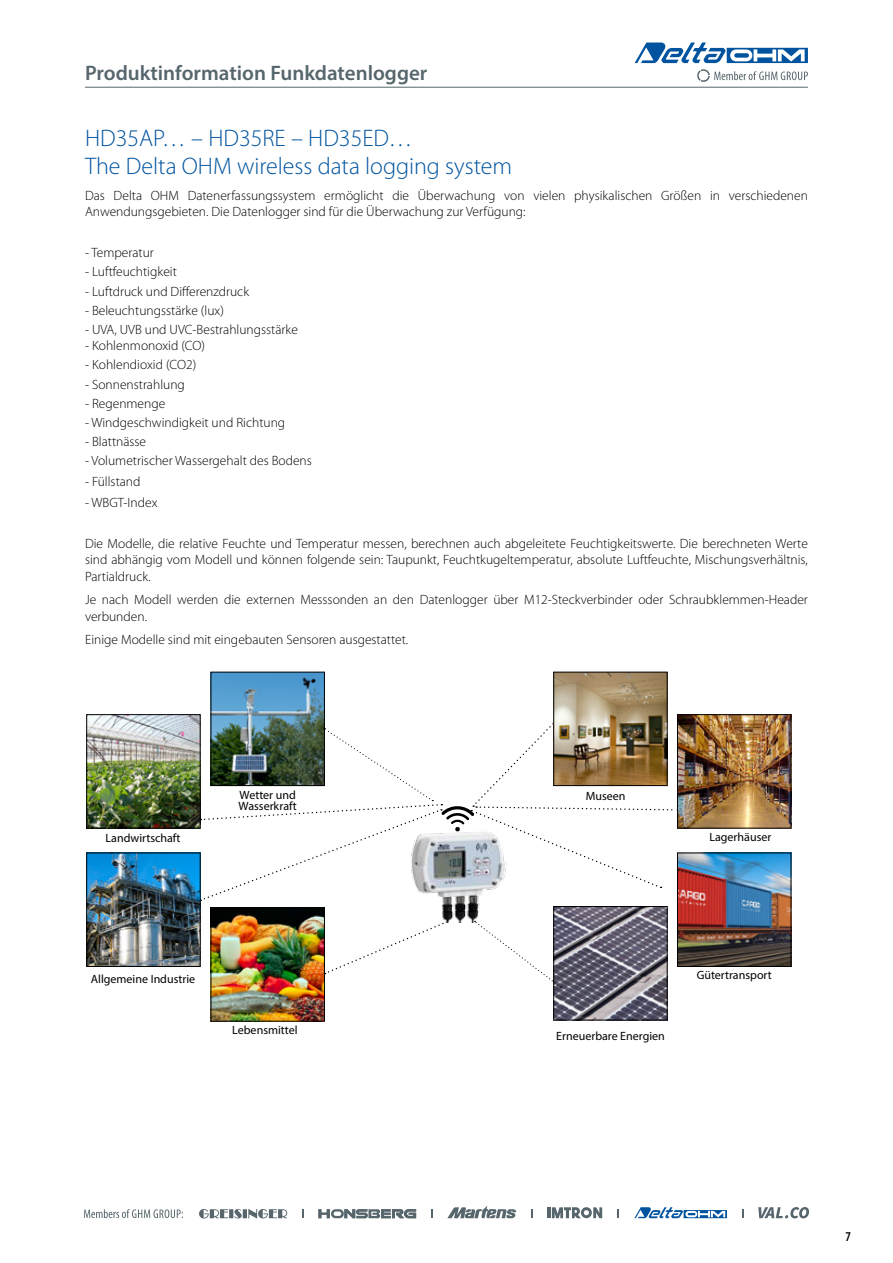
<style>
.page{position:relative;width:893px;height:1263px;background:#fff}
.page>*{position:absolute;margin:0;border:0;box-sizing:border-box;transform-origin:0 0}
.t1{font:300 24px/28.8px "Myriad Pro";color:#00549f}
.t2{font:600 21px "Myriad Pro";color:#57666d}
.t3{font:300 13.5px/16.2px "Myriad Pro";color:#000}
.t4{font:600 condensed 13.5px "Myriad Pro";color:#000}
.t5{font:12px/10.5px "Myriad Pro";color:#000}
</style>
<div class="page">
<svg style="left:635px;top:43px;width:173px;height:39px"></svg>
<svg style="left:634px;top:1207px;width:93px;height:11px"></svg>
<svg style="left:318px;top:1209px;width:98px;height:9px"></svg>
<svg style="left:447px;top:1206px;width:69px;height:12px"></svg>
<svg style="left:547px;top:1207px;width:55px;height:11px"></svg>
<svg style="left:199px;top:1209px;width:88px;height:10px"></svg>
<svg style="left:84px;top:1209px;width:99px;height:9px"></svg>
<svg style="left:758px;top:1207px;width:51px;height:11px"></svg>
<hr style="left:85px;top:87px;width:723px;height:1px;background:#57666d">
<svg style="left:325px;top:922px;width:122px;height:52px"></svg>
<img style="left:441px;top:901px;width:39px;height:21px">
<img style="left:88px;top:716px;width:110px;height:110px">
<div style="left:86px;top:714px;width:114px;height:114px;border:1px solid #000"></div>
<img style="left:213px;top:674px;width:110px;height:49px">
<img style="left:555px;top:674px;width:110px;height:49px">
<div style="left:553px;top:672px;width:114px;height:114px;border:1px solid #000"></div>
<img style="left:555px;top:908px;width:110px;height:110px">
<div style="left:553px;top:906px;width:114px;height:114px;border:1px solid #000"></div>
<img style="left:88px;top:855px;width:110px;height:110px">
<div style="left:86px;top:853px;width:114px;height:114px;border:1px solid #000"></div>
<img style="left:679px;top:716px;width:110px;height:110px">
<div style="left:677px;top:714px;width:114px;height:114px;border:1px solid #000"></div>
<img style="left:213px;top:909px;width:110px;height:110px">
<div style="left:211px;top:907px;width:114px;height:114px;border:1px solid #000"></div>
<img style="left:679px;top:855px;width:110px;height:110px">
<div style="left:677px;top:853px;width:114px;height:114px;border:1px solid #000"></div>
<svg style="left:474px;top:921px;width:87px;height:66px"></svg>
<img style="left:200px;top:723px;width:478px;height:178px">
<h2 class="t2" style="left:85px;top:59px;width:344px">Produktinformation Funkdatenlogger</h2>
<h1 class="t1" style="left:85px;top:124px;width:429px">HD35AP… – HD35RE – HD35ED…<br>The Delta OHM wireless data logging system</h1>
<p class="t3" style="left:85px;top:187px;width:724px">Das Delta OHM Datenerfassungssystem ermöglicht die Überwachung von vielen physikalischen Größen in verschiedenen<br>Anwendungsgebieten. Die Datenlogger sind für die Überwachung zur Verfügung:</p>
<p class="t3" style="left:85px;top:245px;width:70px">- Temperatur</p>
<p class="t3" style="left:85px;top:264px;width:93px">- Luftfeuchtigkeit</p>
<p class="t3" style="left:85px;top:283px;width:165px">- Luftdruck und Differenzdruck</p>
<p class="t3" style="left:85px;top:302px;width:140px">- Beleuchtungsstärke (lux)</p>
<p class="t3" style="left:85px;top:322px;width:215px">- UVA, UVB und UVC-Bestrahlungsstärke</p>
<p class="t3" style="left:85px;top:338px;width:122px">- Kohlenmonoxid (CO)</p>
<p class="t3" style="left:85px;top:357px;width:113px">- Kohlendioxid (CO2)</p>
<p class="t3" style="left:85px;top:376px;width:101px">- Sonnenstrahlung</p>
<p class="t3" style="left:85px;top:395px;width:82px">- Regenmenge</p>
<p class="t3" style="left:85px;top:415px;width:202px">- Windgeschwindigkeit und Richtung</p>
<p class="t3" style="left:85px;top:434px;width:63px">- Blattnässe</p>
<p class="t3" style="left:85px;top:453px;width:228px">- Volumetrischer Wassergehalt des Bodens</p>
<p class="t3" style="left:85px;top:474px;width:57px">- Füllstand</p>
<p class="t3" style="left:85px;top:494px;width:74px">- WBGT-Index</p>
<p class="t3" style="left:85px;top:536px;width:724px;text-align:justify">Die Modelle, die relative Feuchte und Temperatur messen, berechnen auch abgeleitete Feuchtigkeitswerte. Die berechneten Werte sind abhängig vom Modell und können folgende sein: Taupunkt, Feuchtkugeltemperatur, absolute Luftfeuchte, Mischungsverhältnis, Partialdruck.</p>
<p class="t3" style="left:85px;top:592px;width:724px">Je nach Modell werden die externen Messsonden an den Datenlogger über M12-Steckverbinder oder Schraubklemmen-Header verbunden.</p>
<p class="t3" style="left:85px;top:632px;width:325px">Einige Modelle sind mit eingebauten Sensoren ausgestattet.</p>
<p class="t5" style="left:106px;top:833px;width:76px">Landwirtschaft</p>
<p class="t5" style="left:239px;top:790px;width:60px">Wetter und<br>Wasserkraft</p>
<p class="t5" style="left:586px;top:790px;width:41px">Museen</p>
<p class="t5" style="left:709px;top:831px;width:63px">Lagerhäuser</p>
<p class="t5" style="left:91px;top:973px;width:106px">Allgemeine Industrie</p>
<p class="t5" style="left:232px;top:1025px;width:67px">Lebensmittel</p>
<p class="t5" style="left:556px;top:1030px;width:110px">Erneuerbare Energien</p>
<p class="t5" style="left:697px;top:970px;width:77px">Gütertransport</p>
<p class="t4" style="left:845px;top:1229px;width:7px">7</p>
</div>
